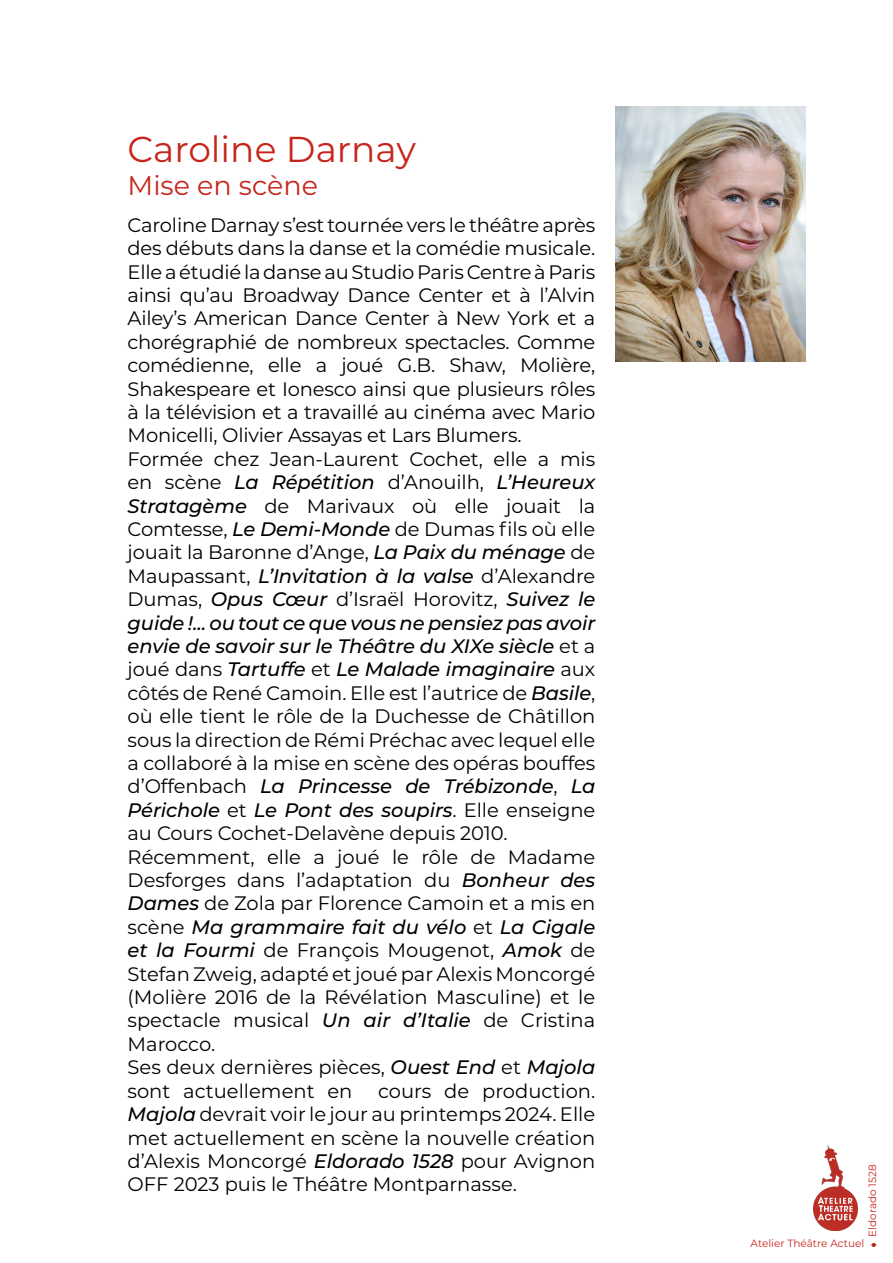
<style>
.page{position:relative;width:893px;height:1263px;background:#fff}
.page>*{position:absolute;margin:0;border:0;box-sizing:border-box;transform-origin:0 0}
.t1{font:36px "Montserrat";color:#c6251b}
.t2{font:27px "Montserrat";color:#c6251b}
.t3{font:19.5px/23.4px "Montserrat";letter-spacing:-.005em;color:#000}
.t4{font:10.5px "Montserrat";color:#c6251b}
.s1{font-weight:500;font-style:italic}
</style>
<div class="page">
<img style="left:813px;top:1145px;width:44px;height:85px">
<svg style="left:871px;top:1243px;width:5px;height:4px"></svg>
<img style="left:615px;top:106px;width:191px;height:256px">
<h1 class="t1" style="left:128px;top:125px;width:290px">Caroline Darnay</h1>
<h2 class="t2" style="left:128px;top:167px;width:192px">Mise en scène</h2>
<p class="t3" style="left:128px;top:212px;width:469px">Caroline Darnay s’est tournée vers le théâtre après des débuts dans la danse et la comédie musicale.<br>Elle a étudié la danse au Studio Paris Centre à Paris ainsi qu’au Broadway Dance Center et à l’Alvin Ailey’s American Dance Center à New York et a chorégraphié de nombreux spectacles. Comme comédienne, elle a joué G.B. Shaw, Molière, Shakespeare et Ionesco ainsi que plusieurs rôles à la télévision et a travaillé au cinéma avec Mario Monicelli, Olivier Assayas et Lars Blumers.<br>Formée chez Jean-Laurent Cochet, elle a mis en scène <span class="s1">La Répétition</span> d’Anouilh, <span class="s1">L’Heureux Stratagème</span> de Marivaux où elle jouait la Comtesse, <span class="s1">Le Demi-Monde</span> de Dumas fils où elle jouait la Baronne d’Ange, <span class="s1">La Paix du ménage</span> de Maupassant, <span class="s1">L’Invitation à la valse</span> d’Alexandre Dumas, <span class="s1">Opus Cœur</span> d’Israël Horovitz, <span class="s1">Suivez le guide !... ou tout ce que vous ne pensiez pas avoir envie de savoir sur le Théâtre du XIXe siècle</span> et a joué dans <span class="s1">Tartuffe</span> et <span class="s1">Le Malade imaginaire</span> aux côtés de René Camoin. Elle est l’autrice de <span class="s1">Basile</span>, où elle tient le rôle de la Duchesse de Châtillon sous la direction de Rémi Préchac avec lequel elle a collaboré à la mise en scène des opéras bouffes d’Offenbach <span class="s1">La Princesse de Trébizonde</span>, <span class="s1">La Périchole</span> et <span class="s1">Le Pont des soupirs</span>. Elle enseigne au Cours Cochet-Delavène depuis 2010.<br>Récemment, elle a joué le rôle de Madame Desforges dans l’adaptation du <span class="s1">Bonheur des Dames</span> de Zola par Florence Camoin et a mis en scène <span class="s1">Ma grammaire fait du vélo</span> et <span class="s1">La Cigale et la Fourmi</span> de François Mougenot, <span class="s1">Amok</span> de Stefan Zweig, adapté et joué par Alexis Moncorgé (Molière 2016 de la Révélation Masculine) et le spectacle musical <span class="s1">Un air d’Italie</span> de Cristina Marocco.<br>Ses deux dernières pièces, <span class="s1">Ouest End</span> et <span class="s1">Majola </span>sont actuellement en</p>
<p class="t3" style="left:128px;top:1078px;width:469px;text-align:justify;text-indent:250px">cours de production.<br><span class="s1">Majola</span> devrait voir le jour au printemps 2024. Elle met actuellement en scène la nouvelle création d’Alexis Moncorgé <span class="s1">Eldorado 1528</span> pour Avignon OFF 2023 puis le Théâtre Montparnasse.</p>
<p class="t4" style="left:865px;top:1237px;width:74px;rotate:-90deg">Eldorado 1528</p>
<p class="t4" style="left:750px;top:1236px;width:115px">Atelier Théâtre Actuel</p>
</div>
